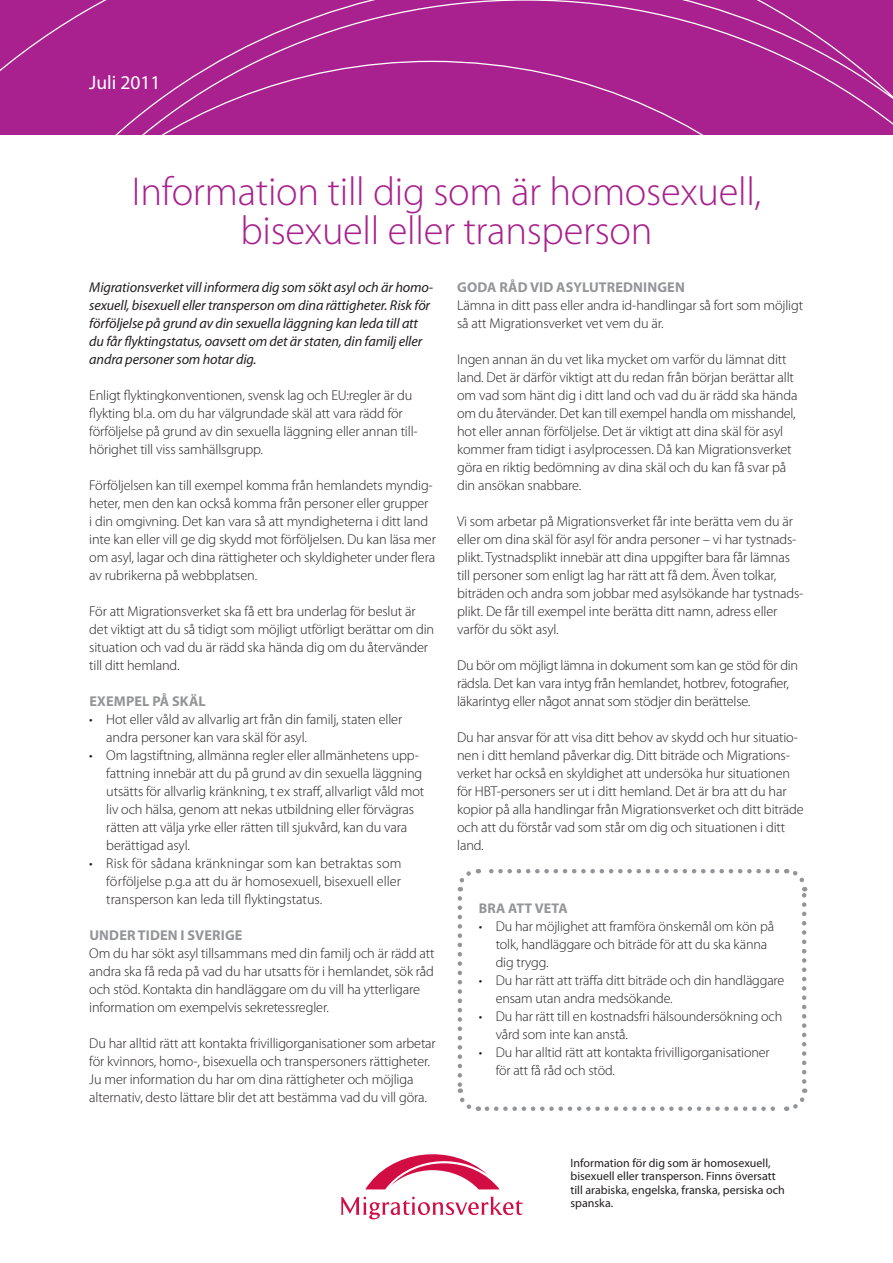
<style>
.page{position:relative;width:893px;height:1263px;background:#fff}
.page>*{position:absolute;margin:0;border:0;box-sizing:border-box;transform-origin:0 0}
.t1{font:300 40.5px/39px "Myriad Pro";letter-spacing:-.005em;color:#a9218e;text-align:center}
.t2{font:19.5px "Myriad Pro";color:#fff}
.t3{font:300 14.25px/18px "Myriad Pro";letter-spacing:-.01em;color:#231f20}
.t4{font:italic 14.25px/18px "Myriad Pro";letter-spacing:-.01em;color:#231f20}
.t5{font:700 14.25px "Myriad Pro";letter-spacing:.01em;color:#939598}
.t6{font:300 14.1px/18px "Myriad Pro";letter-spacing:-.01em;color:#231f20}
.t7{font:700 14.1px "Myriad Pro";letter-spacing:.01em;color:#939598}
.t8{font:12px/13.5px "Myriad Pro";color:#231f20}
</style>
<div class="page">
<div style="left:0;top:0;width:893px;height:135px;background:#a9218e"></div>
<svg style="left:365px;top:1154px;width:135px;height:35px"></svg>
<svg style="left:341px;top:1197px;width:182px;height:22px"></svg>
<svg style="left:457px;top:898px;width:22px;height:213px"></svg>
<svg style="left:487px;top:1088px;width:321px;height:23px"></svg>
<svg style="left:786px;top:869px;width:22px;height:212px"></svg>
<svg style="left:457px;top:869px;width:320px;height:22px"></svg>
<h2 class="t2" style="left:89px;top:70px;width:73px">Juli 2011</h2>
<h1 class="t1" style="left:132px;top:173px;width:631px">Information till dig som är homosexuell, bisexuell eller transperson</h1>
<p class="t4" style="left:89px;top:278px;width:346px">Migrationsverket vill informera dig som sökt asyl och är homo&shy;sexuell, bisexuell eller transperson om dina rättigheter. Risk för förföljelse på grund av din sexuella läggning kan leda till att du får flyktingstatus, oavsett om det är staten, din familj eller andra personer som hotar dig.</p>
<p class="t3" style="left:89px;top:387px;width:330px">Enligt flyktingkonventionen, svensk lag och EU:regler är du flykting bl.a. om du har välgrundade skäl att vara rädd för förföljelse på grund av din sexuella läggning eller annan till&shy;hörighet till viss samhällsgrupp.</p>
<p class="t3" style="left:89px;top:477px;width:348px">Förföljelsen kan till exempel komma från hemlandets myndig&shy;heter, men den kan också komma från personer eller grupper<br>i din omgivning. Det kan vara så att myndigheterna i ditt land inte kan eller vill ge dig skydd mot förföljelsen. Du kan läsa mer om asyl, lagar och dina rättigheter och skyldigheter under flera av rubrikerna på webbplatsen.</p>
<p class="t3" style="left:89px;top:603px;width:346px">För att Migrationsverket ska få ett bra underlag för beslut är det viktigt att du så tidigt som möjligt utförligt berättar om din situation och vad du är rädd ska hända dig om du återvänder till ditt hemland.</p>
<p class="t5" style="left:89px;top:692px;width:118px">EXEMPEL PÅ SKÄL</p>
<p class="t3" style="left:106px;top:711px;width:297px;text-indent:-17px">• Hot eller våld av allvarlig art från din familj, staten eller andra personer kan vara skäl för asyl.</p>
<p class="t3" style="left:106px;top:747px;width:319px;text-indent:-17px">• Om lagstiftning, allmänna regler eller allmänhetens upp&shy;fattning innebär att du på grund av din sexuella läggning utsätts för allvarlig kränkning, t ex straff, allvarligt våld mot liv och hälsa, genom att nekas utbildning eller förvägras rätten att välja yrke eller rätten till sjukvård, kan du vara berättigad asyl.</p>
<p class="t3" style="left:106px;top:855px;width:297px;text-align:justify;text-indent:-17px">• Risk för sådana kränkningar som kan betraktas som förföljelse p.g.a att du är homosexuell, bisexuell eller transperson kan leda till flyktingstatus.</p>
<p class="t5" style="left:89px;top:926px;width:153px">UNDER TIDEN I SVERIGE</p>
<p class="t3" style="left:89px;top:945px;width:347px">Om du har sökt asyl tillsammans med din familj och är rädd att andra ska få reda på vad du har utsatts för i hemlandet, sök råd och stöd. Kontakta din handläggare om du vill ha ytterligare information om exempelvis sekretessregler.</p>
<p class="t3" style="left:89px;top:1035px;width:348px">Du har alltid rätt att kontakta frivilligorganisationer som arbetar för kvinnors, homo-, bisexuella och transpersoners rättigheter.<br>Ju mer information du har om dina rättigheter och möjliga alternativ, desto lättare blir det att bestämma vad du vill göra.</p>
<p class="t5" style="left:457px;top:278px;width:229px">GODA RÅD VID ASYLUTREDNINGEN</p>
<p class="t3" style="left:457px;top:297px;width:348px">Lämna in ditt pass eller andra id-handlingar så fort som möjligt så att Migrationsverket vet vem du är.</p>
<p class="t3" style="left:457px;top:351px;width:342px">Ingen annan än du vet lika mycket om varför du lämnat ditt land. Det är därför viktigt att du redan från början berättar allt om vad som hänt dig i ditt land och vad du är rädd ska hända om du återvänder. Det kan till exempel handla om misshandel, hot eller annan förföljelse. Det är viktigt att dina skäl för asyl kommer fram tidigt i asylprocessen. Då kan Migrationsverket göra en riktig bedömning av dina skäl och du kan få svar på din ansökan snabbare.</p>
<p class="t3" style="left:457px;top:513px;width:348px">Vi som arbetar på Migrationsverket får inte berätta vem du är eller om dina skäl för asyl för andra personer – vi har tystnads&shy;plikt. Tystnadsplikt innebär att dina uppgifter bara får lämnas till personer som enligt lag har rätt att få dem. Även tolkar, biträden och andra som jobbar med asylsökande har tystnads&shy;plikt. De får till exempel inte berätta ditt namn, adress eller varför du sökt asyl.</p>
<p class="t3" style="left:457px;top:657px;width:342px">Du bör om möjligt lämna in dokument som kan ge stöd för din rädsla. Det kan vara intyg från hemlandet, hotbrev, fotografier, läkarintyg eller något annat som stödjer din berättelse.</p>
<p class="t3" style="left:457px;top:729px;width:348px">Du har ansvar för att visa ditt behov av skydd och hur situatio&shy;nen i ditt hemland påverkar dig. Ditt biträde och Migrations&shy;verket har också en skyldighet att undersöka hur situationen för HBT-personers ser ut i ditt hemland. Det är bra att du har kopior på alla handlingar från Migrationsverket och ditt biträde och att du förstår vad som står om dig och situationen i ditt land.</p>
<p class="t7" style="left:479px;top:899px;width:90px">BRA ATT VETA</p>
<p class="t6" style="left:496px;top:918px;width:280px;text-indent:-17px">• Du har möjlighet att framföra önskemål om kön på tolk, handläggare och biträde för att du ska känna dig trygg.</p>
<p class="t6" style="left:496px;top:972px;width:290px;text-indent:-17px">• Du har rätt att träffa ditt biträde och din handläggare ensam utan andra medsökande.</p>
<p class="t6" style="left:496px;top:1008px;width:288px;text-indent:-17px">• Du har rätt till en kostnadsfri hälsoundersökning och vård som inte kan anstå.</p>
<p class="t6" style="left:496px;top:1044px;width:275px;text-indent:-17px">• Du har alltid rätt att kontakta frivilligorganisationer för att få råd och stöd.</p>
<p class="t8" style="left:570px;top:1156px;width:216px">Information för dig som är homosexuell, bisexuell eller transperson. Finns översatt till arabiska, engelska, franska, persiska och spanska.</p>
</div>
